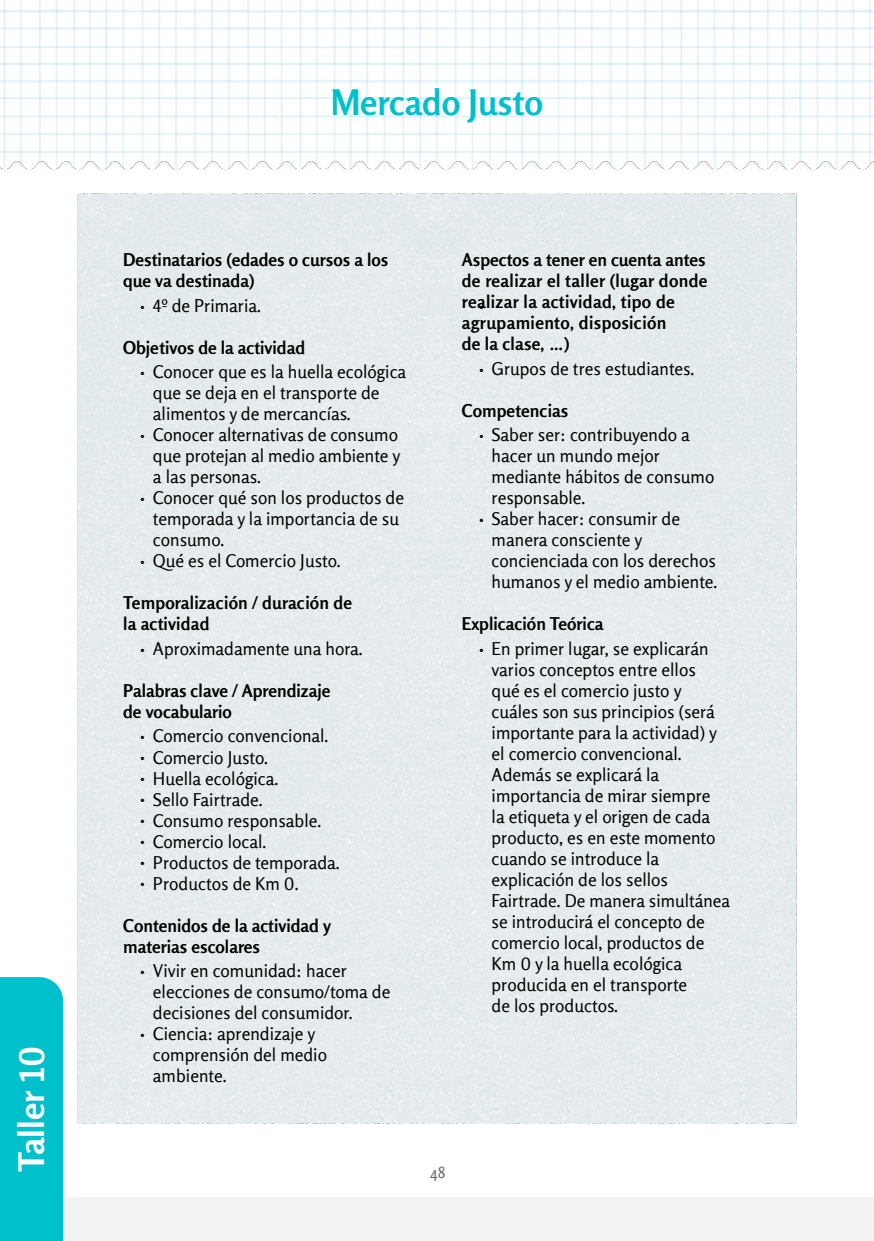
<style>
.page{position:relative;width:874px;height:1241px;background:#fff}
.page>*{position:absolute;margin:0;border:0;box-sizing:border-box;transform-origin:0 0}
.t1{font:700 35px "Rosario";color:#00c0cc}
.t2{font:700 35px "Rosario";color:#fff}
.t3{font:700 21px/21px "Rosario";color:#000;text-align:justify}
.t4{font:17.5px/21px "Rosario";color:#000}
.t5{font:700 17.5px/21px "Rosario";color:#000}
.t6{font:700 17.5px/21px "Rosario";letter-spacing:.02em;color:#000}
.t7{font:15.75px "Rosario";color:#6d6d6c}
</style>
<div class="page">
<div style="left:0;top:1197px;width:873px;height:43px;background:#f3f3f4"></div>
<div style="left:0;top:977px;width:63px;height:263px;background:#00c0cc"></div>
<div style="left:78px;top:193px;width:717px;height:929px;background:#e5ebee"></div>
<img style="left:0;top:0;width:873px;height:168px">
<h1 class="t2" style="left:3px;top:1172px;width:128px;rotate:-90deg">Taller 10</h1>
<h1 class="t1" style="left:330px;top:74px;width:214px">Mercado Justo</h1>
<p class="t5" style="left:123px;top:248px;width:266px">Destinatarios (edades o cursos a los que va destinada)</p>
<p class="t4" style="left:153px;top:294px;width:109px">4º de Primaria.</p>
<p class="t5" style="left:123px;top:335px;width:183px">Objetivos de la actividad</p>
<p class="t4" style="left:153px;top:360px;width:254px">Conocer que es la huella ecológica que se deja en el transporte de alimentos y de mercancías.<br>Conocer alternativas de consumo que protejan al medio ambiente y a las personas.<br>Conocer qué son los productos de temporada y la importancia de su consumo.<br>Qué es el Comercio Justo.</p>
<p class="t5" style="left:123px;top:591px;width:230px">Temporalización / duración de la actividad</p>
<p class="t4" style="left:153px;top:637px;width:211px">Aproximadamente una hora.</p>
<p class="t5" style="left:123px;top:678px;width:208px">Palabras clave / Aprendizaje de vocabulario</p>
<p class="t4" style="left:153px;top:724px;width:188px">Comercio convencional.<br>Comercio Justo.<br>Huella ecológica.<br>Sello Fairtrade.<br>Consumo responsable.<br>Comercio local.<br>Productos de temporada.<br>Productos de Km 0.</p>
<p class="t5" style="left:123px;top:913px;width:209px">Contenidos de la actividad y materias escolares</p>
<p class="t4" style="left:153px;top:959px;width:239px">Vivir en comunidad: hacer elecciones de consumo/toma de decisiones del consumidor.<br>Ciencia: aprendizaje y comprensión del medio ambiente.</p>
<p class="t3" style="left:139px;top:293px;width:8px">·</p>
<p class="t3" style="left:139px;top:359px;width:8px">·</p>
<p class="t3" style="left:139px;top:422px;width:8px">·</p>
<p class="t3" style="left:139px;top:485px;width:8px">·</p>
<p class="t3" style="left:139px;top:548px;width:8px">·</p>
<p class="t3" style="left:139px;top:636px;width:8px">·</p>
<p class="t3" style="left:139px;top:723px;width:8px">· · · · · · · ·</p>
<p class="t3" style="left:139px;top:958px;width:8px">·</p>
<p class="t3" style="left:139px;top:1021px;width:8px">·</p>
<p class="t6" style="left:461px;top:248px;width:247px">Aspectos a tener en cuenta antes de realizar el taller (lugar donde realizar la actividad, tipo de agrupamiento, disposición<br>de la clase, …)</p>
<p class="t4" style="left:491px;top:357px;width:204px">Grupos de tres estudiantes.</p>
<p class="t5" style="left:461px;top:398px;width:108px">Competencias</p>
<p class="t4" style="left:491px;top:423px;width:227px">Saber ser: contribuyendo a hacer un mundo mejor mediante hábitos de consumo responsable.<br>Saber hacer: consumir de manera consciente y concienciada con los derechos humanos y el medio ambiente.</p>
<p class="t5" style="left:461px;top:612px;width:143px">Explicación Teórica</p>
<p class="t4" style="left:491px;top:637px;width:240px">En primer lugar, se explicarán varios conceptos entre ellos<br>qué es el comercio justo y cuáles son sus principios (será importante para la actividad) y el comercio convencional.<br>Además se explicará la importancia de mirar siempre<br>la etiqueta y el origen de cada producto, es en este momento cuando se introduce la explicación de los sellos<br>Fairtrade. De manera simultánea se introducirá el concepto de comercio local, productos de<br>Km 0 y la huella ecológica producida en el transporte<br>de los productos.</p>
<p class="t3" style="left:478px;top:293px;width:8px">·</p>
<p class="t3" style="left:478px;top:356px;width:8px">·</p>
<p class="t3" style="left:478px;top:422px;width:8px">·</p>
<p class="t3" style="left:478px;top:506px;width:8px">·</p>
<p class="t3" style="left:478px;top:636px;width:8px">·</p>
<p class="t7" style="left:430px;top:1159px;width:16px">48</p>
</div>
